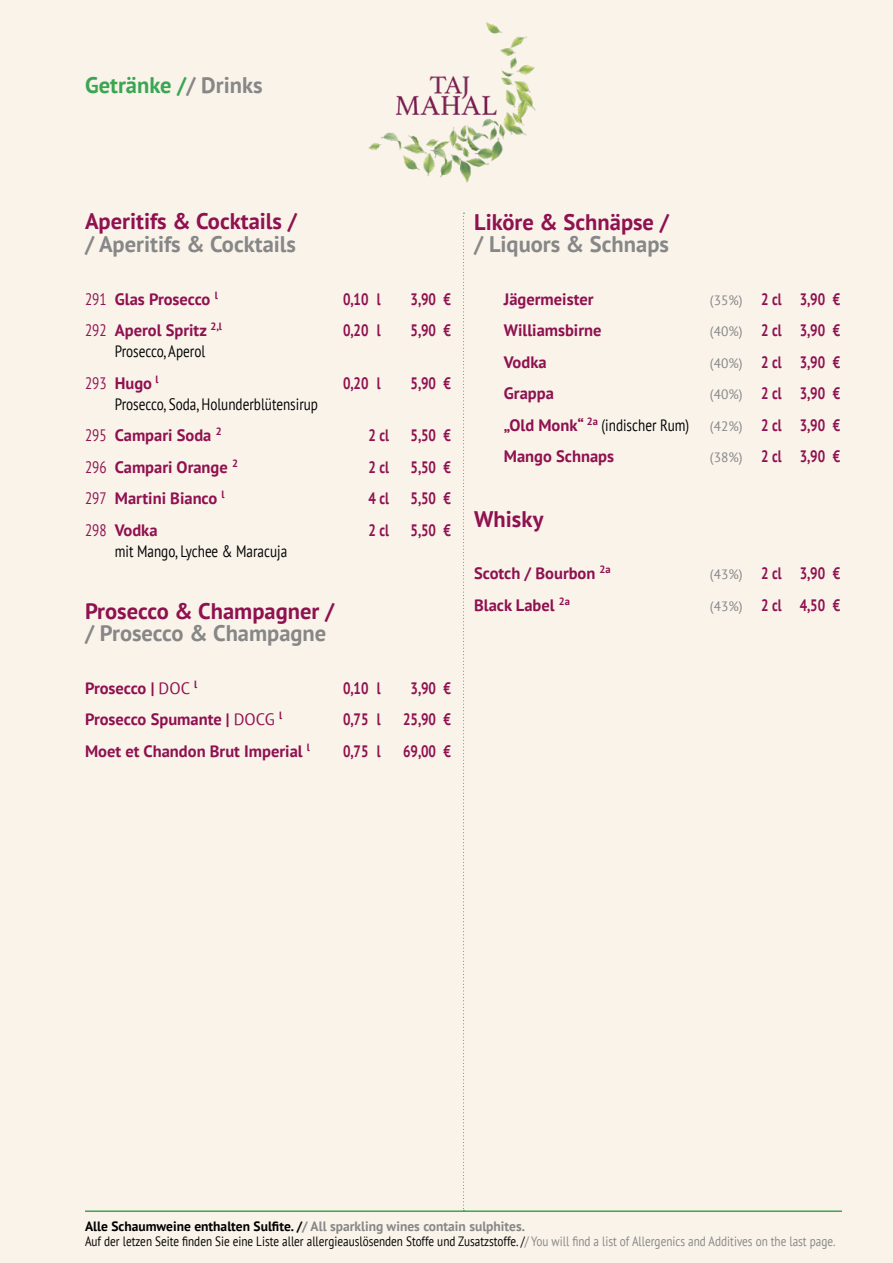
<style>
.page{position:relative;width:893px;height:1263px;background:#f9f3ea}
.page>*{position:absolute;margin:0;border:0;box-sizing:border-box;transform-origin:0 0}
.t1{font:700 22.5px "PT Sans";color:#8f114f}
.t2{font:700 22.5px "PT Sans";color:#878787}
.t3{font:700 22.5px "PT Sans";color:#3aa652}
.t4{font:700 16.5px/31.5px "PT Sans";color:#8f114f;text-align:justify;scale:.8 1}
.t5{font:700 16.5px "PT Sans";color:#8f114f}
.t6{font:16.5px/31.5px "PT Sans";color:#000;scale:.8 1}
.t7{font:13.5px/15px "PT Sans";color:#000;scale:.83 1}
.s1{color:#878787}
.s2{font-weight:400}
.s3{color:#8f114f}
.s4{font-weight:700;color:#8f114f}
.s5{font-weight:400;font-size:13.5px;color:#878787}
.s6{font-weight:400;color:#000}
.s7{font-weight:700}
.s8{font-weight:700;color:#878787}
</style>
<div class="page">
<hr style="left:85px;top:1210px;width:757px;height:2px;background:#3aa652">
<svg style="left:463px;top:213px;width:1px;height:998px"></svg>
<img style="left:369px;top:22px;width:167px;height:161px">
<h1 class="t3" style="left:85px;top:71px;width:179px">Getränke /<span class="s1">/ Drinks</span></h1>
<h1 class="t1" style="left:85px;top:207px;width:213px">Aperitifs &amp; Cocktails /</h1>
<h1 class="t2" style="left:85px;top:229px;width:212px">/ Aperitifs &amp; Cocktails</h1>
<p class="t5" style="left:85px;top:288px;width:134px"><span class="s2">291</span> Glas Prosecco <sup>l</sup></p>
<p class="t4" style="left:343px;top:283px;width:48px">0,10 l</p>
<p class="t4" style="left:411px;top:283px;width:52px">3,90 €</p>
<p class="t5" style="left:85px;top:319px;width:138px"><span class="s2">292</span> Aperol Spritz <sup>2,l</sup></p>
<p class="t4" style="left:343px;top:314px;width:48px">0,20 l</p>
<p class="t4" style="left:411px;top:314px;width:52px">5,90 €</p>
<p class="t6" style="left:85px;top:335px;width:152px;text-indent:30px">Prosecco, Aperol<br><span class="s3">293</span> <span class="s4">Hugo</span> <sup>l</sup></p>
<p class="t4" style="left:343px;top:367px;width:48px">0,20 l</p>
<p class="t4" style="left:411px;top:367px;width:52px">5,90 €</p>
<p class="t6" style="left:85px;top:388px;width:293px;text-indent:30px">Prosecco, Soda, Holunderblütensirup<br><span class="s3">295</span> <span class="s4">Campari Soda</span> <sup>2</sup></p>
<p class="t4" style="left:369px;top:419px;width:27px">2 cl</p>
<p class="t4" style="left:411px;top:419px;width:52px">5,50 €</p>
<p class="t5" style="left:85px;top:456px;width:154px"><span class="s2">296</span> Campari Orange <sup>2</sup></p>
<p class="t4" style="left:369px;top:451px;width:27px">2 cl</p>
<p class="t4" style="left:411px;top:451px;width:52px">5,50 €</p>
<p class="t5" style="left:85px;top:487px;width:141px"><span class="s2">297</span> Martini Bianco <sup>l</sup></p>
<p class="t4" style="left:369px;top:482px;width:27px">4 cl</p>
<p class="t4" style="left:411px;top:482px;width:52px">5,50 €</p>
<p class="t5" style="left:85px;top:519px;width:74px"><span class="s2">298</span> Vodka</p>
<p class="t4" style="left:369px;top:514px;width:27px">2 cl</p>
<p class="t4" style="left:411px;top:514px;width:52px">5,50 €</p>
<p class="t6" style="left:115px;top:535px;width:217px">mit Mango, Lychee &amp; Maracuja</p>
<h1 class="t1" style="left:85px;top:596px;width:251px">Prosecco &amp; Champagner /</h1>
<h1 class="t2" style="left:85px;top:618px;width:243px">/ Prosecco &amp; Champagne</h1>
<p class="t5" style="left:85px;top:677px;width:114px">Prosecco | <span class="s2">DOC</span> <sup>l</sup></p>
<p class="t4" style="left:343px;top:672px;width:48px">0,10 l</p>
<p class="t4" style="left:411px;top:672px;width:52px">3,90 €</p>
<p class="t5" style="left:85px;top:708px;width:199px">Prosecco Spumante | <span class="s2">DOCG</span> <sup>l</sup></p>
<p class="t4" style="left:343px;top:703px;width:48px">0,75 l</p>
<p class="t4" style="left:403px;top:703px;width:61px">25,90 €</p>
<p class="t5" style="left:85px;top:740px;width:226px">Moet et Chandon Brut Imperial <sup>l</sup></p>
<p class="t4" style="left:343px;top:735px;width:48px">0,75 l</p>
<p class="t4" style="left:403px;top:735px;width:61px">69,00 €</p>
<h1 class="t1" style="left:474px;top:207px;width:196px">Liköre &amp; Schnäpse /</h1>
<h1 class="t2" style="left:474px;top:229px;width:196px">/ Liquors &amp; Schnaps</h1>
<p class="t5" style="left:504px;top:288px;width:91px">Jägermeister</p>
<p class="t4" style="left:710px;top:283px;width:164px"><span class="s5">(35%)</span> 2 cl 3,90 €</p>
<p class="t5" style="left:504px;top:319px;width:99px">Williamsbirne</p>
<p class="t4" style="left:710px;top:314px;width:164px"><span class="s5">(40%)</span> 2 cl 3,90 €</p>
<p class="t5" style="left:504px;top:351px;width:44px">Vodka</p>
<p class="t4" style="left:710px;top:346px;width:164px"><span class="s5">(40%)</span> 2 cl 3,90 €</p>
<p class="t5" style="left:504px;top:382px;width:52px">Grappa</p>
<p class="t4" style="left:504px;top:377px;width:422px;text-indent:206px"><span class="s5">(40%)</span> 2 cl 3,90 € „Old Monk“ <sup>2a</sup> <span class="s6">(indischer Rum)</span> <span class="s5">(42%)</span> 2 cl 3,90 € Mango Schnaps</p>
<p class="t4" style="left:710px;top:440px;width:164px"><span class="s5">(38%)</span> 2 cl 3,90 €</p>
<h1 class="t1" style="left:474px;top:504px;width:71px">Whisky</h1>
<p class="t5" style="left:474px;top:562px;width:138px">Scotch / Bourbon <sup>2a</sup></p>
<p class="t4" style="left:710px;top:557px;width:164px"><span class="s5">(43%)</span> 2 cl 3,90 €</p>
<p class="t5" style="left:474px;top:594px;width:97px">Black Label <sup>2a</sup></p>
<p class="t4" style="left:710px;top:589px;width:164px"><span class="s5">(43%)</span> 2 cl 4,50 €</p>
<p class="t7" style="left:85px;top:1218px;width:906px"><span class="s7">Alle Schaumweine enthalten Sulfite. /</span><span class="s8">/ All sparkling wines contain sulphites.<br></span>Auf der letzen Seite finden Sie eine Liste aller allergieauslösenden Stoffe und Zusatzstoffe. /<span class="s1">/ You will find a list of Allergenics and Additives on the last page.</span></p>
</div>
